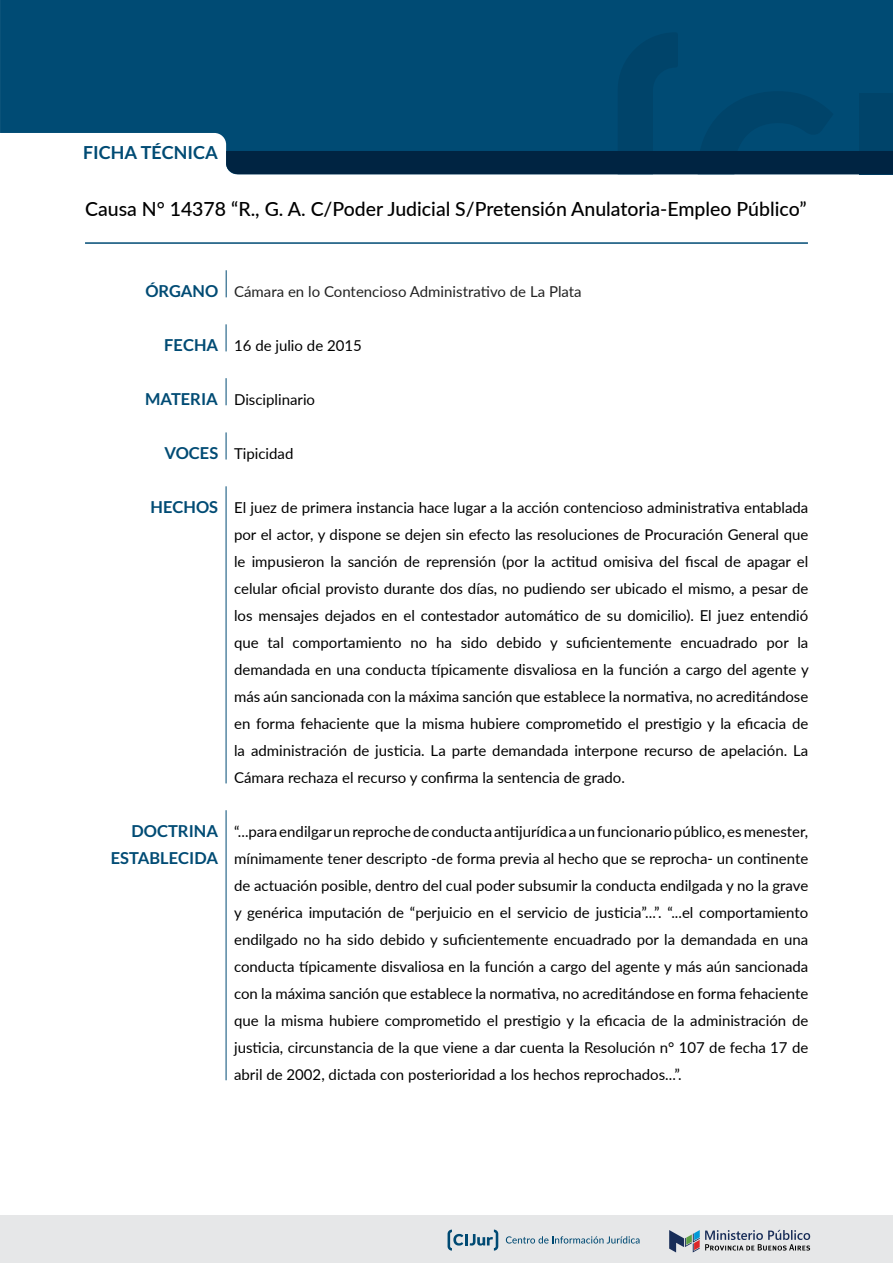
<style>
.page{position:relative;width:893px;height:1263px;background:#fff}
.page>*{position:absolute;margin:0;border:0;box-sizing:border-box;transform-origin:0 0}
.t1{font:500 19.5px "Lato";color:#000}
.t2{font:700 18px "Lato";color:#004b74}
.t3{font:700 16.5px/27px "Lato";color:#004b74;text-align:right}
.t4{font:15px/27px "Lato";color:#000;text-align:justify}
.t5{font:15px "Lato";color:#222}
</style>
<div class="page">
<div style="left:0;top:1215px;width:893px;height:48px;background:#e6e7e8"></div>
<svg style="left:669px;top:1230px;width:141px;height:22px"></svg>
<svg style="left:506px;top:1236px;width:133px;height:7px"></svg>
<svg style="left:448px;top:1229px;width:50px;height:21px"></svg>
<div style="left:0;top:0;width:893px;height:143px;background:#004b74"></div>
<svg style="left:226px;top:32px;width:667px;height:142px;background:#00446b"></svg>
<hr style="left:85px;top:242px;width:723px;height:2px;background:#004b74">
<svg style="left:226px;top:270px;width:1px;height:27px"></svg>
<svg style="left:226px;top:324px;width:1px;height:27px"></svg>
<hr style="left:226px;top:810px;width:1px;height:270px;background:#004b74">
<svg style="left:226px;top:378px;width:1px;height:27px"></svg>
<svg style="left:226px;top:432px;width:1px;height:27px"></svg>
<hr style="left:226px;top:486px;width:1px;height:297px;background:#004b74">
<p class="t2" style="left:83px;top:142px;width:136px">FICHA TÉCNICA</p>
<h1 class="t1" style="left:85px;top:195px;width:723px">Causa N° 14378 “R., G. A. C/Poder Judicial S/Pretensión Anulatoria-Empleo Público”</h1>
<p class="t3" style="left:145px;top:277px;width:74px">ÓRGANO</p>
<p class="t5" style="left:234px;top:281px;width:349px">Cámara en lo Contencioso Administrativo de La Plata</p>
<p class="t3" style="left:164px;top:331px;width:55px">FECHA</p>
<p class="t3" style="left:145px;top:385px;width:74px">MATERIA</p>
<p class="t4" style="left:234px;top:331px;width:129px">16 de julio de 2015</p>
<p class="t4" style="left:234px;top:385px;width:83px">Disciplinario</p>
<p class="t3" style="left:164px;top:439px;width:55px">VOCES</p>
<p class="t4" style="left:234px;top:439px;width:61px">Tipicidad</p>
<p class="t3" style="left:151px;top:493px;width:69px">HECHOS</p>
<p class="t3" style="left:111px;top:817px;width:109px">DOCTRINA<br>ESTABLECIDA</p>
<p class="t4" style="left:234px;top:493px;width:576px">El juez de primera instancia hace lugar a la acción contencioso administrativa entablada por el actor, y dispone se dejen sin efecto las resoluciones de Procuración General que le impusieron la sanción de reprensión (por la actitud omisiva del fiscal de apagar el celular oficial provisto durante dos días, no pudiendo ser ubicado el mismo, a pesar de los mensajes dejados en el contestador automático de su domicilio). El juez entendió que tal comportamiento no ha sido debido y suficientemente encuadrado por la demandada en una conducta típicamente disvaliosa en la función a cargo del agente y más aún sancionada con la máxima sanción que establece la normativa, no acreditándose en forma fehaciente que la misma hubiere comprometido el prestigio y la eficacia de la administración de justicia. La parte demandada interpone recurso de apelación. La Cámara rechaza el recurso y confirma la sentencia de grado.</p>
<p class="t4" style="left:234px;top:817px;width:576px">“...para endilgar un reproche de conducta antijurídica a un funcionario público, es menester, mínimamente tener descripto -de forma previa al hecho que se reprocha- un continente de actuación posible, dentro del cual poder subsumir la conducta endilgada y no la grave y genérica imputación de “perjuicio en el servicio de justicia”...”. “...el comportamiento endilgado no ha sido debido y suficientemente encuadrado por la demandada en una conducta típicamente disvaliosa en la función a cargo del agente y más aún sancionada con la máxima sanción que establece la normativa, no acreditándose en forma fehaciente que la misma hubiere comprometido el prestigio y la eficacia de la administración de justicia, circunstancia de la que viene a dar cuenta la Resolución n° 107 de fecha 17 de abril de 2002, dictada con posterioridad a los hechos reprochados...”.</p>
</div>
